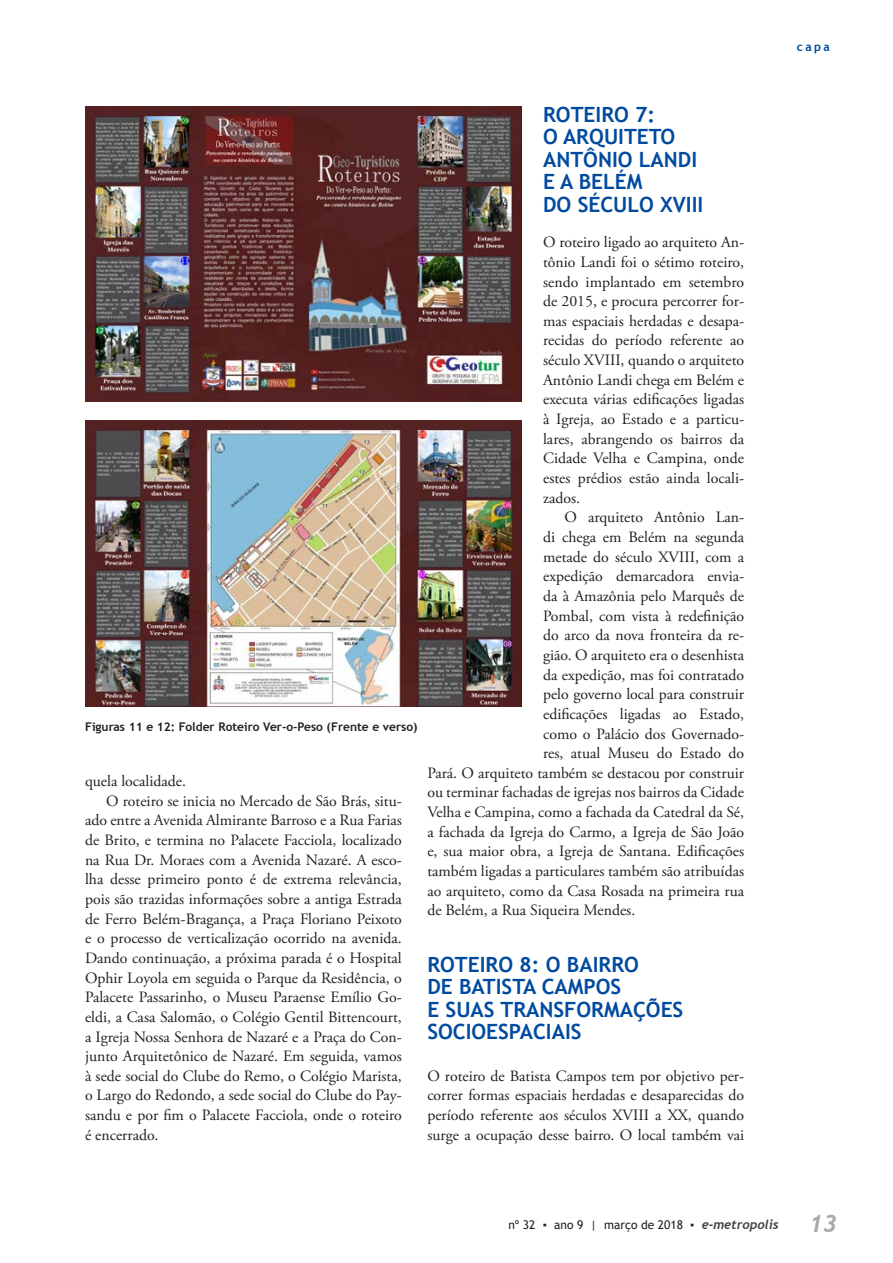
<style>
.page{position:relative;width:893px;height:1263px;background:#fff}
.page>*{position:absolute;margin:0;border:0;box-sizing:border-box;transform-origin:0 0}
.t1{font:italic 700 24px "Trebuchet";color:#a8a9ad}
.subtitulo_artigo_CA{font:700 21px/22.5px "Trebuchet MS";color:#004aa0}
.paragrafo_simples{font:15.75px/19.6px "Adobe Garamond Pro";color:#231f20;text-align:justify}
.legenda{font:700 12px "Trebuchet MS";color:#231f20}
.t2{font:12px "Trebuchet MS";color:#231f20}
.t3{font:700 12px "Trebuchet MS";color:#004aa0}
.s1{font-family:"Trebuchet";font-weight:700;font-style:italic;font-size:12.75px;color:#3e3e3f}
</style>
<div class="page">
<img style="left:85px;top:106px;width:437px;height:295px">
<img style="left:85px;top:421px;width:437px;height:286px">
<p class="legenda" style="left:85px;top:719px;width:334px">Figuras 11 e 12: Folder Roteiro Ver-o-Peso (Frente e verso)</p>
<p class="paragrafo_simples" style="left:85px;top:772px;width:103px">quela localidade.</p>
<p class="paragrafo_simples" style="left:85px;top:791px;width:318px;text-indent:21px">O roteiro se inicia no Mercado de São Brás, situ&shy;ado entre a Avenida Almirante Barroso e a Rua Farias de Brito, e termina no Palacete Facciola, localizado na Rua Dr. Moraes com a Avenida Nazaré. A esco&shy;lha desse primeiro ponto é de extrema relevância, pois são trazidas informações sobre a antiga Estrada de Ferro Belém-Bragança, a Praça Floriano Peixoto e o processo de verticalização ocorrido na avenida.<br>Dando continuação, a próxima parada é o Hospital Ophir Loyola em seguida o Parque da Residência, o Palacete Passarinho, o Museu Paraense Emílio Go&shy;eldi, a Casa Salomão, o Colégio Gentil Bittencourt, a Igreja Nossa Senhora de Nazaré e a Praça do Con&shy;junto Arquitetônico de Nazaré. Em seguida, vamos à sede social do Clube do Remo, o Colégio Marista, o Largo do Redondo, a sede social do Clube do Pay&shy;sandu e por fim o Palacete Facciola, onde o roteiro é encerrado.</p>
<p class="subtitulo_artigo_CA" style="left:543px;top:103px;width:162px">ROTEIRO 7:<br>O ARQUITETO<br>ANTÔNIO LANDI<br>E A BELÉM<br>DO SÉCULO XVIII</p>
<p class="paragrafo_simples" style="left:543px;top:233px;width:203px">O roteiro ligado ao arquiteto An&shy;tônio Landi foi o sétimo roteiro, sendo implantado em setembro de 2015, e procura percorrer for&shy;mas espaciais herdadas e desapa&shy;recidas do período referente ao século XVIII, quando o arquiteto Antônio Landi chega em Belém e executa várias edificações ligadas à Igreja, ao Estado e a particu&shy;lares, abrangendo os bairros da Cidade Velha e Campina, onde estes prédios estão ainda locali&shy;zados.</p>
<p class="paragrafo_simples" style="left:564px;top:508px;width:181px">O arquiteto Antônio Lan-</p>
<p class="paragrafo_simples" style="left:543px;top:528px;width:203px">di chega em Belém na segunda</p>
<p class="paragrafo_simples" style="left:543px;top:547px;width:203px">metade do século XVIII, com a</p>
<p class="paragrafo_simples" style="left:543px;top:567px;width:203px">expedição demarcadora envia-</p>
<p class="paragrafo_simples" style="left:543px;top:587px;width:203px">da à Amazônia pelo Marquês de</p>
<p class="paragrafo_simples" style="left:543px;top:606px;width:203px">Pombal, com vista à redefinição</p>
<p class="paragrafo_simples" style="left:543px;top:626px;width:203px">do arco da nova fronteira da re-</p>
<p class="paragrafo_simples" style="left:543px;top:646px;width:203px">gião. O arquiteto era o desenhista</p>
<p class="paragrafo_simples" style="left:543px;top:665px;width:203px">da expedição, mas foi contratado</p>
<p class="paragrafo_simples" style="left:543px;top:685px;width:203px">pelo governo local para construir</p>
<p class="paragrafo_simples" style="left:543px;top:705px;width:203px">edificações ligadas ao Estado,</p>
<p class="paragrafo_simples" style="left:543px;top:724px;width:203px">como o Palácio dos Governado-</p>
<p class="paragrafo_simples" style="left:543px;top:744px;width:203px">res, atual Museu do Estado do</p>
<p class="paragrafo_simples" style="left:427px;top:763px;width:318px">Pará. O arquiteto também se destacou por construir</p>
<p class="paragrafo_simples" style="left:427px;top:783px;width:318px">ou terminar fachadas de igrejas nos bairros da Cidade</p>
<p class="paragrafo_simples" style="left:427px;top:803px;width:318px">Velha e Campina, como a fachada da Catedral da Sé,</p>
<p class="paragrafo_simples" style="left:427px;top:822px;width:318px">a fachada da Igreja do Carmo, a Igreja de São João</p>
<p class="paragrafo_simples" style="left:427px;top:842px;width:318px">e, sua maior obra, a Igreja de Santana. Edificações</p>
<p class="paragrafo_simples" style="left:427px;top:862px;width:318px">também ligadas a particulares também são atribuídas</p>
<p class="paragrafo_simples" style="left:427px;top:881px;width:318px">ao arquiteto, como da Casa Rosada na primeira rua</p>
<p class="paragrafo_simples" style="left:427px;top:901px;width:209px">de Belém, a Rua Siqueira Mendes.</p>
<p class="subtitulo_artigo_CA" style="left:427px;top:953px;width:258px">ROTEIRO 8: O BAIRRO<br>DE BATISTA CAMPOS<br>E SUAS TRANSFORMAÇÕES<br>SOCIOESPACIAIS</p>
<p class="paragrafo_simples" style="left:427px;top:1066px;width:318px">O roteiro de Batista Campos tem por objetivo per&shy;correr formas espaciais herdadas e desaparecidas do período referente aos séculos XVIII a XX, quando surge a ocupação desse bairro. O local também vai</p>
<p class="t3" style="left:797px;top:40px;width:35px">capa</p>
<p class="t2" style="left:508px;top:1218px;width:272px">nº 32 ▪ ano 9 | março de 2018 ▪ <span class="s1">e-metropolis</span></p>
<h1 class="t1" style="left:809px;top:1209px;width:30px">13</h1>
</div>
